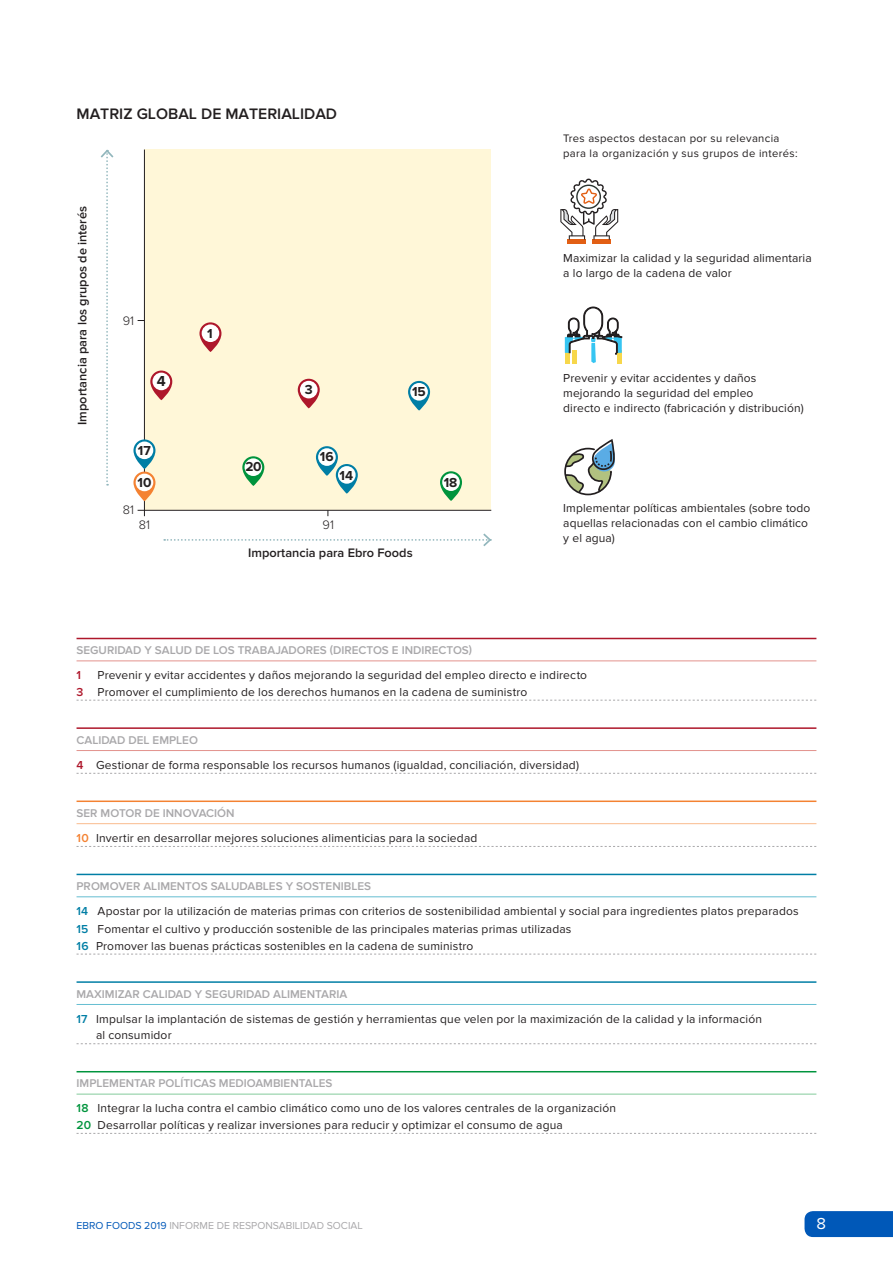
<style>
.page{position:relative;width:893px;height:1263px;background:#fff}
.page>*{position:absolute;margin:0;border:0;box-sizing:border-box;transform-origin:0 0}
.t1{font:16.5px "Proxima Nova";color:#fff}
._003_subladillo{font:600 15.75px "Proxima Nova";color:#231f20}
.t2{font:700 15px "Proxima Nova";color:#231f20}
.t3{font:700 13.5px "Proxima Nova";color:#231f20}
.t4{font:600 12.75px "Proxima Nova";color:#231f20}
.t5{font:300 12.75px "Proxima Nova";color:#231f20}
._02_texto_tablas_fil{font:12px/15px "Proxima Nova";letter-spacing:.015em;color:#231f20}
._01_texto_tablas{font:12px "Proxima Nova";letter-spacing:.015em;color:#231f20}
._01_texto_tablas-2{font:600 12px "Proxima Nova";color:#ae172b}
._00_cabecera_tablas{font:600 11.7px "Proxima Nova";color:#a9a8aa}
.t6{font:11.25px "Proxima Nova";letter-spacing:.03em;color:#231f20}
.t7{font:10.5px "Proxima Nova";color:#a9a8aa}
.s1{font-weight:600;color:#ae172b}
.s2{font-weight:600;color:#f48232}
.s3{font-weight:600;color:#007ea5}
.s4{font-weight:600;color:#00943d}
.s5{color:#0058b8}
</style>
<div class="page">
<div style="left:804px;top:1211px;width:89px;height:26px;background:#0058b8"></div>
<hr style="left:77px;top:638px;width:739px;height:1px;background:#ae172b">
<hr style="left:77px;top:660px;width:739px;height:1px;background:#e3938e">
<svg style="left:77px;top:700px;width:739px;height:1px"></svg>
<hr style="left:77px;top:727px;width:739px;height:2px;background:#ae172b">
<hr style="left:77px;top:750px;width:739px;height:1px;background:#e3938e">
<svg style="left:77px;top:773px;width:739px;height:1px"></svg>
<hr style="left:77px;top:800px;width:739px;height:2px;background:#f48232">
<hr style="left:77px;top:823px;width:739px;height:1px;background:#fabc8d">
<svg style="left:77px;top:846px;width:739px;height:1px"></svg>
<hr style="left:77px;top:874px;width:739px;height:1px;background:#007ea5">
<hr style="left:77px;top:896px;width:739px;height:1px;background:#65bed1">
<svg style="left:77px;top:954px;width:739px;height:1px"></svg>
<hr style="left:77px;top:981px;width:739px;height:2px;background:#007ea5">
<hr style="left:77px;top:1004px;width:739px;height:1px;background:#65bed1">
<svg style="left:77px;top:1043px;width:739px;height:1px"></svg>
<hr style="left:77px;top:1071px;width:739px;height:1px;background:#00943d">
<hr style="left:77px;top:1094px;width:739px;height:1px;background:#83cb9b">
<svg style="left:77px;top:1133px;width:739px;height:1px"></svg>
<div style="left:144px;top:150px;width:347px;height:360px;background:#fff7d8"></div>
<hr style="left:144px;top:150px;width:1px;height:366px;background:#231f20">
<hr style="left:138px;top:510px;width:353px;height:1px;background:#231f20">
<svg style="left:133px;top:439px;width:22px;height:30px"></svg>
<div style="left:136px;top:441px;width:17px;height:18px;background:#fff;border-radius:50%"></div>
<svg style="left:150px;top:371px;width:22px;height:29px"></svg>
<div style="left:152px;top:373px;width:18px;height:17px;background:#fff;border-radius:50%"></div>
<svg style="left:199px;top:322px;width:22px;height:30px"></svg>
<div style="left:202px;top:324px;width:17px;height:18px;background:#fff;border-radius:50%"></div>
<svg style="left:298px;top:379px;width:22px;height:29px"></svg>
<div style="left:300px;top:381px;width:18px;height:17px;background:#fff;border-radius:50%"></div>
<svg style="left:133px;top:472px;width:22px;height:29px"></svg>
<div style="left:136px;top:474px;width:17px;height:17px;background:#fff;border-radius:50%"></div>
<svg style="left:316px;top:446px;width:22px;height:30px"></svg>
<div style="left:318px;top:448px;width:18px;height:18px;background:#fff;border-radius:50%"></div>
<svg style="left:336px;top:464px;width:22px;height:30px"></svg>
<div style="left:338px;top:466px;width:18px;height:18px;background:#fff;border-radius:50%"></div>
<svg style="left:408px;top:381px;width:22px;height:30px"></svg>
<div style="left:410px;top:383px;width:18px;height:18px;background:#fff;border-radius:50%"></div>
<svg style="left:440px;top:471px;width:22px;height:30px"></svg>
<div style="left:442px;top:473px;width:18px;height:18px;background:#fff;border-radius:50%"></div>
<svg style="left:242px;top:456px;width:22px;height:30px"></svg>
<div style="left:245px;top:458px;width:17px;height:18px;background:#fff;border-radius:50%"></div>
<svg style="left:164px;top:533px;width:328px;height:14px"></svg>
<svg style="left:100px;top:149px;width:14px;height:337px"></svg>
<hr style="left:567px;top:240px;width:19px;height:4px;background:#e25f14">
<hr style="left:592px;top:240px;width:19px;height:4px;background:#e25f14">
<svg style="left:560px;top:179px;width:58px;height:61px"></svg>
<svg style="left:564px;top:439px;width:51px;height:57px"></svg>
<hr style="left:572px;top:351px;width:4px;height:13px;background:#f7d74b">
<div style="left:617px;top:351px;width:5px;height:13px;background:#f7d74b"></div>
<hr style="left:565px;top:351px;width:4px;height:13px;background:#f7d74b">
<svg style="left:565px;top:307px;width:57px;height:56px"></svg>
<p class="_003_subladillo" style="left:77px;top:104px;width:262px">MATRIZ GLOBAL DE MATERIALIDAD</p>
<p class="t4" style="left:75px;top:425px;width:220px;rotate:-90deg">Importancia para los grupos de interés</p>
<p class="t5" style="left:123px;top:314px;width:13px">91</p>
<p class="t2" style="left:157px;top:372px;width:10px">4</p>
<p class="t3" style="left:207px;top:325px;width:7px">1</p>
<p class="t3" style="left:305px;top:382px;width:9px">3</p>
<p class="t3" style="left:412px;top:384px;width:15px">15</p>
<p class="t3" style="left:138px;top:443px;width:14px">17</p>
<p class="t3" style="left:137px;top:475px;width:15px">10</p>
<p class="t5" style="left:123px;top:502px;width:13px">81</p>
<p class="t3" style="left:245px;top:459px;width:18px">20</p>
<p class="t3" style="left:320px;top:449px;width:15px">16</p>
<p class="t3" style="left:340px;top:467px;width:15px">14</p>
<p class="t5" style="left:139px;top:518px;width:13px">81</p>
<p class="t5" style="left:323px;top:518px;width:13px">91</p>
<p class="t4" style="left:248px;top:545px;width:166px">Importancia para Ebro Foods</p>
<p class="t3" style="left:444px;top:474px;width:15px">18</p>
<p class="t6" style="left:563px;top:132px;width:218px">Tres aspectos destacan por su relevancia</p>
<p class="t6" style="left:563px;top:147px;width:236px">para la organización y sus grupos de interés:</p>
<p class="_02_texto_tablas_fil" style="left:563px;top:251px;width:250px">Maximizar la calidad y la seguridad alimentaria a lo largo de la cadena de valor</p>
<p class="_02_texto_tablas_fil" style="left:563px;top:371px;width:242px">Prevenir y evitar accidentes y daños mejorando la seguridad del empleo<br>directo e indirecto (fabricación y distribución)</p>
<p class="_02_texto_tablas_fil" style="left:563px;top:500px;width:249px">Implementar políticas ambientales (sobre todo aquellas relacionadas con el cambio climático y el agua)</p>
<p class="_00_cabecera_tablas" style="left:77px;top:643px;width:397px">SEGURIDAD Y SALUD DE LOS TRABAJADORES (DIRECTOS E INDIRECTOS)</p>
<p class="_01_texto_tablas-2" style="left:77px;top:668px;width:6px">1</p>
<p class="_01_texto_tablas" style="left:98px;top:668px;width:491px">Prevenir y evitar accidentes y daños mejorando la seguridad del empleo directo e indirecto</p>
<p class="_02_texto_tablas_fil" style="left:77px;top:684px;width:452px"><span class="s1">3</span> Promover el cumplimiento de los derechos humanos en la cadena de suministro</p>
<p class="_00_cabecera_tablas" style="left:77px;top:733px;width:123px">CALIDAD DEL EMPLEO</p>
<p class="_02_texto_tablas_fil" style="left:77px;top:757px;width:504px"><span class="s1">4</span> Gestionar de forma responsable los recursos humanos (igualdad, conciliación, diversidad)</p>
<p class="_00_cabecera_tablas" style="left:77px;top:806px;width:160px">SER MOTOR DE INNOVACIÓN</p>
<p class="_02_texto_tablas_fil" style="left:77px;top:831px;width:402px"><span class="s2">10</span> Invertir en desarrollar mejores soluciones alimenticias para la sociedad</p>
<p class="_00_cabecera_tablas" style="left:77px;top:879px;width:296px">PROMOVER ALIMENTOS SALUDABLES Y SOSTENIBLES</p>
<p class="_01_texto_tablas" style="left:77px;top:904px;width:724px"><span class="s3">14</span> Apostar por la utilización de materias primas con criterios de sostenibilidad ambiental y social para ingredientes platos preparados</p>
<p class="_01_texto_tablas" style="left:77px;top:922px;width:496px"><span class="s3">15</span> Fomentar el cultivo y producción sostenible de las principales materias primas utilizadas</p>
<p class="_02_texto_tablas_fil" style="left:77px;top:938px;width:398px"><span class="s3">16</span> Promover las buenas prácticas sostenibles en la cadena de suministro</p>
<p class="_00_cabecera_tablas" style="left:77px;top:987px;width:272px">MAXIMIZAR CALIDAD Y SEGURIDAD ALIMENTARIA</p>
<p class="_02_texto_tablas_fil" style="left:96px;top:1011px;width:668px;line-height:16.5px;text-indent:-19px"><span class="s3">17</span> Impulsar la implantación de sistemas de gestión y herramientas que velen por la maximización de la calidad y la información al consumidor</p>
<p class="_00_cabecera_tablas" style="left:77px;top:1077px;width:257px">IMPLEMENTAR POLÍTICAS MEDIOAMBIENTALES</p>
<p class="_01_texto_tablas" style="left:77px;top:1101px;width:541px"><span class="s4">18</span> Integrar la lucha contra el cambio climático como uno de los valores centrales de la organización</p>
<p class="_02_texto_tablas_fil" style="left:77px;top:1117px;width:488px"><span class="s4">20</span> Desarrollar políticas y realizar inversiones para reducir y optimizar el consumo de agua</p>
<p class="t7" style="left:77px;top:1219px;width:288px"><span class="s5">EBRO FOODS 2019</span> INFORME DE RESPONSABILIDAD SOCIAL</p>
<h1 class="t1" style="left:816px;top:1214px;width:11px">8</h1>
</div>
